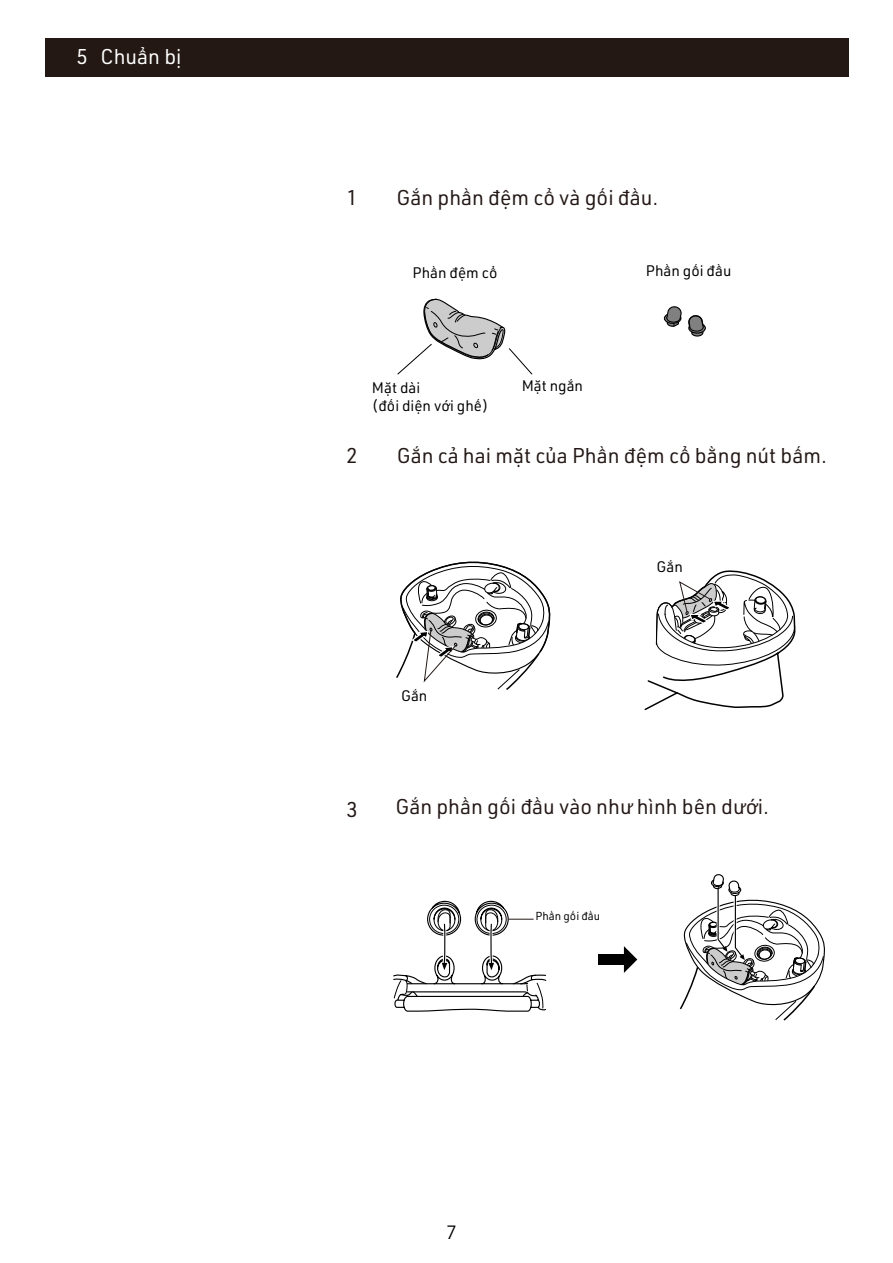
<style>
.page{position:relative;width:893px;height:1263px;background:#fff}
.page>*{position:absolute;margin:0;border:0;box-sizing:border-box;transform-origin:0 0}
.t1{font:21px "URWDIN";color:#231815}
.t2{font:21px "URWDIN";color:#fff}
.t3{font:18px "Koz Go Pr 6 N";color:#000}
.t4{font:15px/18px "URWDIN";color:#000}
.t5{font:11.4px "URWDIN";color:#000}
</style>
<div class="page">
<div style="left:45px;top:38px;width:803px;height:39px;background:#231813"></div>
<svg style="left:663px;top:306px;width:19px;height:21px"></svg>
<svg style="left:688px;top:315px;width:18px;height:22px"></svg>
<svg style="left:708px;top:570px;width:88px;height:138px"></svg>
<svg style="left:396px;top:561px;width:136px;height:117px"></svg>
<svg style="left:423px;top:581px;width:288px;height:130px"></svg>
<svg style="left:393px;top:874px;width:432px;height:147px"></svg>
<svg style="left:398px;top:298px;width:134px;height:76px"></svg>
<p class="t2" style="left:77px;top:43px;width:107px">5 Chuẩn bị</p>
<p class="t1" style="left:346px;top:183px;width:13px">1</p>
<p class="t1" style="left:396px;top:183px;width:263px">Gắn phần đệm cổ và gối đầu.</p>
<p class="t4" style="left:413px;top:263px;width:86px">Phần đệm cổ</p>
<p class="t4" style="left:646px;top:261px;width:87px">Phần gối đầu</p>
<p class="t1" style="left:346px;top:442px;width:13px">2</p>
<p class="t4" style="left:372px;top:378px;width:118px">Mặt dài<br>(đối diện với ghế)</p>
<p class="t4" style="left:522px;top:376px;width:63px">Mặt ngắn</p>
<p class="t1" style="left:397px;top:442px;width:432px">Gắn cả hai mặt của Phần đệm cổ bằng nút bấm.</p>
<p class="t4" style="left:657px;top:558px;width:28px">Gắn</p>
<p class="t1" style="left:346px;top:796px;width:13px">3</p>
<p class="t4" style="left:401px;top:686px;width:28px">Gắn</p>
<p class="t1" style="left:395px;top:792px;width:375px">Gắn phần gối đầu vào như hình bên dưới.</p>
<p class="t5" style="left:535px;top:908px;width:66px">Phần gối đầu</p>
<p class="t3" style="left:446px;top:1222px;width:11px">7</p>
</div>
